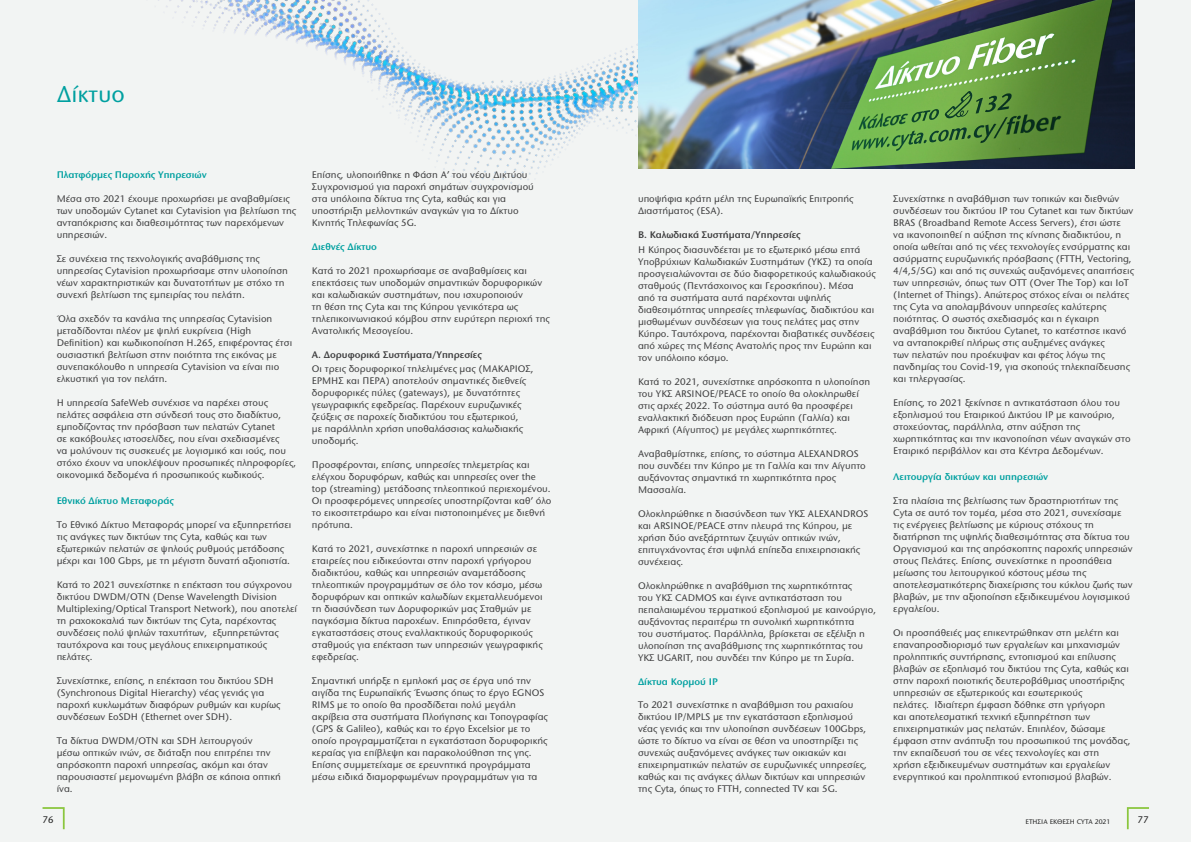
<style>
.page{position:relative;width:1191px;height:842px;background:#f2f4f3}
.page>*{position:absolute;margin:0;border:0;box-sizing:border-box;transform-origin:0 0}
.t1{font:500 24px "Stone Sans ITC Hel";color:#00a0a0}
.t2{font:500 10px/12px "Stone Sans ITC Hel";color:#3e3e3f}
.t3{font:600 10px "Stone Sans ITC Hel";color:#00a0a0}
.t4{font:600 10px "Stone Sans ITC Hel";color:#3e3e3f}
.t5{font:500 10px "Stone Sans ITC Hel";color:#242424}
.t6{font:500 7px "Stone Sans ITC Hel";color:#242424}
</style>
<div class="page">
<img style="left:158px;top:0;width:480px;height:193px">
<img style="left:638px;top:0;width:496px;height:169px">
<svg style="left:1126px;top:807px;width:23px;height:22px"></svg>
<svg style="left:43px;top:807px;width:22px;height:22px"></svg>
<p class="t1" style="left:57px;top:81px;width:70px">Δίκτυο</p>
<p class="t3" style="left:57px;top:168px;width:151px">Πλατφόρμες Παροχής Υπηρεσιών</p>
<p class="t2" style="left:57px;top:192px;width:241px">Μέσα στο 2021 έχουμε προχωρήσει με αναβαθμίσεις των υποδομών Cytanet και Cytavision για βελτίωση της ανταπόκρισης και διαθεσιμότητας των παρεχόμενων υπηρεσιών.</p>
<p class="t2" style="left:57px;top:252px;width:233px">Σε συνέχεια της τεχνολογικής αναβάθμισης της υπηρεσίας Cytavision προχωρήσαμε στην υλοποίηση νέων χαρακτηριστικών και δυνατοτήτων με στόχο τη συνεχή βελτίωση της εμπειρίας του πελάτη.</p>
<p class="t2" style="left:57px;top:312px;width:237px">Όλα σχεδόν τα κανάλια της υπηρεσίας Cytavision μεταδίδονται πλέον με ψηλή ευκρίνεια (High Definition) και κωδικοποίηση H.265, επιφέροντας έτσι ουσιαστική βελτίωση στην ποιότητα της εικόνας με συνεπακόλουθο η υπηρεσία Cytavision να είναι πιο ελκυστική για τον πελάτη.</p>
<p class="t2" style="left:57px;top:396px;width:241px">H υπηρεσία SafeWeb συνέχισε να παρέχει στους πελάτες ασφάλεια στη σύνδεσή τους στο διαδίκτυο, εμποδίζοντας την πρόσβαση των πελατών Cytanet<br>σε κακόβουλες ιστοσελίδες, που είναι σχεδιασμένες<br>να μολύνουν τις συσκευές με λογισμικό και ιούς, που στόχο έχουν να υποκλέψουν προσωπικές πληροφορίες, οικονομικά δεδομένα ή προσωπικούς κωδικούς.</p>
<p class="t3" style="left:57px;top:494px;width:119px">Εθνικό Δίκτυο Μεταφοράς</p>
<p class="t2" style="left:57px;top:518px;width:236px">Το Εθνικό Δίκτυο Μεταφοράς μπορεί να εξυπηρετήσει τις ανάγκες των δικτύων της Cyta, καθώς και των εξωτερικών πελατών σε ψηλούς ρυθμούς μετάδοσης μέχρι και 100 Gbps, με τη μέγιστη δυνατή αξιοπιστία.</p>
<p class="t2" style="left:57px;top:578px;width:242px">Κατά το 2021 συνεχίστηκε η επέκταση του σύγχρονου δικτύου DWDM/OTN (Dense Wavelength Division Multiplexing/Optical Transport Network), που αποτελεί τη ραχοκοκαλιά των δικτύων της Cyta, παρέχοντας συνδέσεις πολύ ψηλών ταχυτήτων, εξυπηρετώντας ταυτόχρονα και τους μεγάλους επιχειρηματικούς πελάτες.</p>
<p class="t2" style="left:57px;top:674px;width:225px">Συνεχίστηκε, επίσης, η επέκταση του δικτύου SDH (Synchronous Digital Hierarchy) νέας γενιάς για παροχή κυκλωμάτων διαφόρων ρυθμών και κυρίως συνδέσεων EoSDH (Ethernet over SDH).</p>
<p class="t2" style="left:57px;top:734px;width:226px">Τα δίκτυα DWDM/OTN και SDH λειτουργούν<br>μέσω οπτικών ινών, σε διάταξη που επιτρέπει την απρόσκοπτη παροχή υπηρεσίας, ακόμη και όταν παρουσιαστεί μεμονωμένη βλάβη σε κάποια οπτική ίνα.</p>
<p class="t2" style="left:312px;top:168px;width:223px">Επίσης, υλοποιήθηκε η Φάση Α’ του νέου Δικτύου<br>Συγχρονισμού για παροχή σημάτων συγχρονισμού</p>
<p class="t2" style="left:312px;top:192px;width:208px">στα υπόλοιπα δίκτυα της Cyta, καθώς και για υποστήριξη μελλοντικών αναγκών για το Δίκτυο<br>Κινητής Τηλεφωνίας 5G.</p>
<p class="t3" style="left:312px;top:240px;width:67px">Διεθνές Δίκτυο</p>
<p class="t2" style="left:312px;top:264px;width:239px">Κατά το 2021 προχωρήσαμε σε αναβαθμίσεις και επεκτάσεις των υποδομών σημαντικών δορυφορικών και καλωδιακών συστημάτων, που ισχυροποιούν<br>τη θέση της Cyta και της Κύπρου γενικότερα ως τηλεπικοινωνιακού κόμβου στην ευρύτερη περιοχή της Ανατολικής Μεσογείου.</p>
<p class="t4" style="left:312px;top:348px;width:171px">Α. Δορυφορικά Συστήματα/Υπηρεσίες</p>
<p class="t2" style="left:312px;top:363px;width:223px">Οι τρεις δορυφορικοί τηλελιμένες μας (ΜΑΚΑΡΙΟΣ, ΕΡΜΗΣ και ΠΕΡΑ) αποτελούν σημαντικές διεθνείς δορυφορικές πύλες (gateways), με δυνατότητες γεωγραφικής εφεδρείας. Παρέχουν ευρυζωνικές ζεύξεις σε παροχείς διαδικτύου του εξωτερικού,<br>με παράλληλη χρήση υποθαλάσσιας καλωδιακής υποδομής.</p>
<p class="t2" style="left:312px;top:459px;width:241px">Προσφέρονται, επίσης, υπηρεσίες τηλεμετρίας και ελέγχου δορυφόρων, καθώς και υπηρεσίες over the top (streaming) μετάδοσης τηλεοπτικού περιεχομένου.<br>Οι προσφερόμενες υπηρεσίες υποστηρίζονται καθ’ όλο το εικοσιτετράωρο και είναι πιστοποιημένες με διεθνή πρότυπα.</p>
<p class="t2" style="left:312px;top:543px;width:232px">Κατά το 2021, συνεχίστηκε η παροχή υπηρεσιών σε εταιρείες που ειδικεύονται στην παροχή γρήγορου διαδικτύου, καθώς και υπηρεσιών αναμετάδοσης τηλεοπτικών προγραμμάτων σε όλο τον κόσμο, μέσω δορυφόρων και οπτικών καλωδίων εκμεταλλευόμενοι τη διασύνδεση των Δορυφορικών μας Σταθμών με παγκόσμια δίκτυα παροχέων. Επιπρόσθετα, έγιναν εγκαταστάσεις στους εναλλακτικούς δορυφορικούς σταθμούς για επέκταση των υπηρεσιών γεωγραφικής εφεδρείας.</p>
<p class="t2" style="left:312px;top:675px;width:237px">Σημαντική υπήρξε η εμπλοκή μας σε έργα υπό την αιγίδα της Ευρωπαϊκής Ένωσης όπως το έργο EGNΟS RIMS με το οποίο θα προσδίδεται πολύ μεγάλη ακρίβεια στα συστήματα Πλοήγησης και Τοπογραφίας (GPS &amp; Galileo), καθώς και το έργο Excelsior με το οποίο προγραμματίζεται η εγκατάσταση δορυφορικής κεραίας για επίβλεψη και παρακολούθηση της γης.<br>Επίσης συμμετείχαμε σε ερευνητικά προγράμματα μέσω ειδικά διαμορφωμένων προγραμμάτων για τα</p>
<p class="t2" style="left:638px;top:193px;width:217px">υποψήφια κράτη μέλη της Ευρωπαϊκής Επιτροπής<br>Διαστήματος (ESA).</p>
<p class="t4" style="left:638px;top:229px;width:164px">Β. Καλωδιακά Συστήματα/Υπηρεσίες</p>
<p class="t2" style="left:638px;top:244px;width:239px">Η Κύπρος διασυνδέεται με το εξωτερικό μέσω επτά Υποβρύχιων Καλωδιακών Συστημάτων (ΥΚΣ) τα οποία προσγειαλώνονται σε δύο διαφορετικούς καλωδιακούς σταθμούς (Πεντάσχοινος και Γεροσκήπου). Μέσα<br>από τα συστήματα αυτά παρέχονται υψηλής διαθεσιμότητας υπηρεσίες τηλεφωνίας, διαδικτύου και μισθωμένων συνδέσεων για τους πελάτες μας στην Κύπρο. Ταυτόχρονα, παρέχονται διαβατικές συνδέσεις από χώρες της Μέσης Ανατολής προς την Ευρώπη και τον υπόλοιπο κόσμο.</p>
<p class="t2" style="left:638px;top:376px;width:234px">Κατά το 2021, συνεχίστηκε απρόσκοπτα η υλοποίηση του ΥΚΣ ARSINOE/PEACE το οποίο θα ολοκληρωθεί στις αρχές 2022. Το σύστημα αυτό θα προσφέρει εναλλακτική διόδευση προς Ευρώπη (Γαλλία) και Αφρική (Αίγυπτος) με μεγάλες χωρητικότητες.</p>
<p class="t2" style="left:638px;top:448px;width:229px">Αναβαθμίστηκε, επίσης, το σύστημα ALEXANDROS που συνδέει την Κύπρο με τη Γαλλία και την Αίγυπτο αυξάνοντας σημαντικά τη χωρητικότητα προς Μασσαλία.</p>
<p class="t2" style="left:638px;top:508px;width:232px">Ολοκληρώθηκε η διασύνδεση των ΥΚΣ ALEXANDROS και ARSINOE/PEACE στην πλευρά της Κύπρου, με χρήση δύο ανεξάρτητων ζευγών οπτικών ινών, επιτυγχάνοντας έτσι υψηλά επίπεδα επιχειρησιακής συνέχειας.</p>
<p class="t2" style="left:638px;top:580px;width:239px">Ολοκληρώθηκε η αναβάθμιση της χωρητικότητας<br>του ΥΚΣ CADMOS και έγινε αντικατάσταση του πεπαλαιωμένου τερματικού εξοπλισμού με καινούργιο, αυξάνοντας περαιτέρω τη συνολική χωρητικότητα<br>του συστήματος. Παράλληλα, βρίσκεται σε εξέλιξη η υλοποίηση της αναβάθμισης της χωρητικότητας του ΥΚΣ UGARIT, που συνδέει την Κύπρο με τη Συρία.</p>
<p class="t3" style="left:638px;top:676px;width:81px">Δίκτυα Κορμού ΙΡ</p>
<p class="t2" style="left:638px;top:699px;width:230px">Το 2021 συνεχίστηκε η αναβάθμιση του ραχιαίου δικτύου IP/MPLS με την εγκατάσταση εξοπλισμού νέας γενιάς και την υλοποίηση συνδέσεων 100Gbps, ώστε το δίκτυο να είναι σε θέση να υποστηρίξει τις συνεχώς αυξανόμενες ανάγκες των οικιακών και επιχειρηματικών πελατών σε ευρυζωνικές υπηρεσίες, καθώς και τις ανάγκες άλλων δικτύων και υπηρεσιών της Cyta, όπως το FTTH, connected TV και 5G.</p>
<p class="t2" style="left:893px;top:193px;width:242px">Συνεχίστηκε η αναβάθμιση των τοπικών και διεθνών συνδέσεων του δικτύου ΙΡ του Cytanet και των δικτύων BRAS (Broadband Remote Access Servers), έτσι ώστε να ικανοποιηθεί η αύξηση της κίνησης διαδικτύου, η οποία ωθείται από τις νέες τεχνολογίες ενσύρματης και ασύρματης ευρυζωνικής πρόσβασης (FTTH, Vectoring, 4/4,5/5G) και από τις συνεχώς αυξανόμενες απαιτήσεις των υπηρεσιών, όπως των OTT (Over The Top) και IoT (Internet of Things). Απώτερος στόχος είναι οι πελάτες της Cyta να απολαμβάνουν υπηρεσίες καλύτερης ποιότητας. Ο σωστός σχεδιασμός και η έγκαιρη αναβάθμιση του δικτύου Cytanet, το κατέστησε ικανό να ανταποκριθεί πλήρως στις αυξημένες ανάγκες<br>των πελατών που προέκυψαν και φέτος λόγω της πανδημίας του Covid-19, για σκοπούς τηλεκπαίδευσης και τηλεργασίας.</p>
<p class="t2" style="left:893px;top:397px;width:239px">Επίσης, το 2021 ξεκίνησε η αντικατάσταση όλου του εξοπλισμού του Εταιρικού Δικτύου ΙΡ με καινούριο, στοχεύοντας, παράλληλα, στην αύξηση της χωρητικότητας και την ικανοποίηση νέων αναγκών στο Εταιρικό περιβάλλον και στα Κέντρα Δεδομένων.</p>
<p class="t3" style="left:893px;top:471px;width:156px">Λειτουργία δικτύων και υπηρεσιών</p>
<p class="t2" style="left:893px;top:495px;width:241px">Στα πλαίσια της βελτίωσης των δραστηριοτήτων της Cyta σε αυτό τον τομέα, μέσα στο 2021, συνεχίσαμε τις ενέργειες βελτίωσης με κύριους στόχους τη διατήρηση της υψηλής διαθεσιμότητας στα δίκτυα του Οργανισμού και της απρόσκοπτης παροχής υπηρεσιών στους Πελάτες. Επίσης, συνεχίστηκε η προσπάθεια μείωσης του λειτουργικού κόστους μέσω της αποτελεσματικότερης διαχείρισης του κύκλου ζωής των βλαβών, με την αξιοποίηση εξειδικευμένου λογισμικού εργαλείου.</p>
<p class="t2" style="left:893px;top:627px;width:239px">Οι προσπάθειές μας επικεντρώθηκαν στη μελέτη και επαναπροσδιορισμό των εργαλείων και μηχανισμών προληπτικής συντήρησης, εντοπισμού και επίλυσης βλαβών σε εξοπλισμό του δικτύου της Cyta, καθώς και στην παροχή ποιοτικής δευτεροβάθμιας υποστήριξης υπηρεσιών σε εξωτερικούς και εσωτερικούς<br>πελάτες. Ιδιαίτερη έμφαση δόθηκε στη γρήγορη<br>και αποτελεσματική τεχνική εξυπηρέτηση των επιχειρηματικών μας πελατών. Επιπλέον, δώσαμε έμφαση στην ανάπτυξη του προσωπικού της μονάδας, την εκπαίδευσή του σε νέες τεχνολογίες και στη<br>χρήση εξειδικευμένων συστημάτων και εργαλείων ενεργητικού και προληπτικού εντοπισμού βλαβών.</p>
<p class="t5" style="left:43px;top:814px;width:13px">76</p>
<p class="t6" style="left:1025px;top:818px;width:86px">ΕΤΗΣΙΑ ΕΚΘΕΣΗ CYTA 2021</p>
<p class="t5" style="left:1137px;top:814px;width:13px">77</p>
</div>
